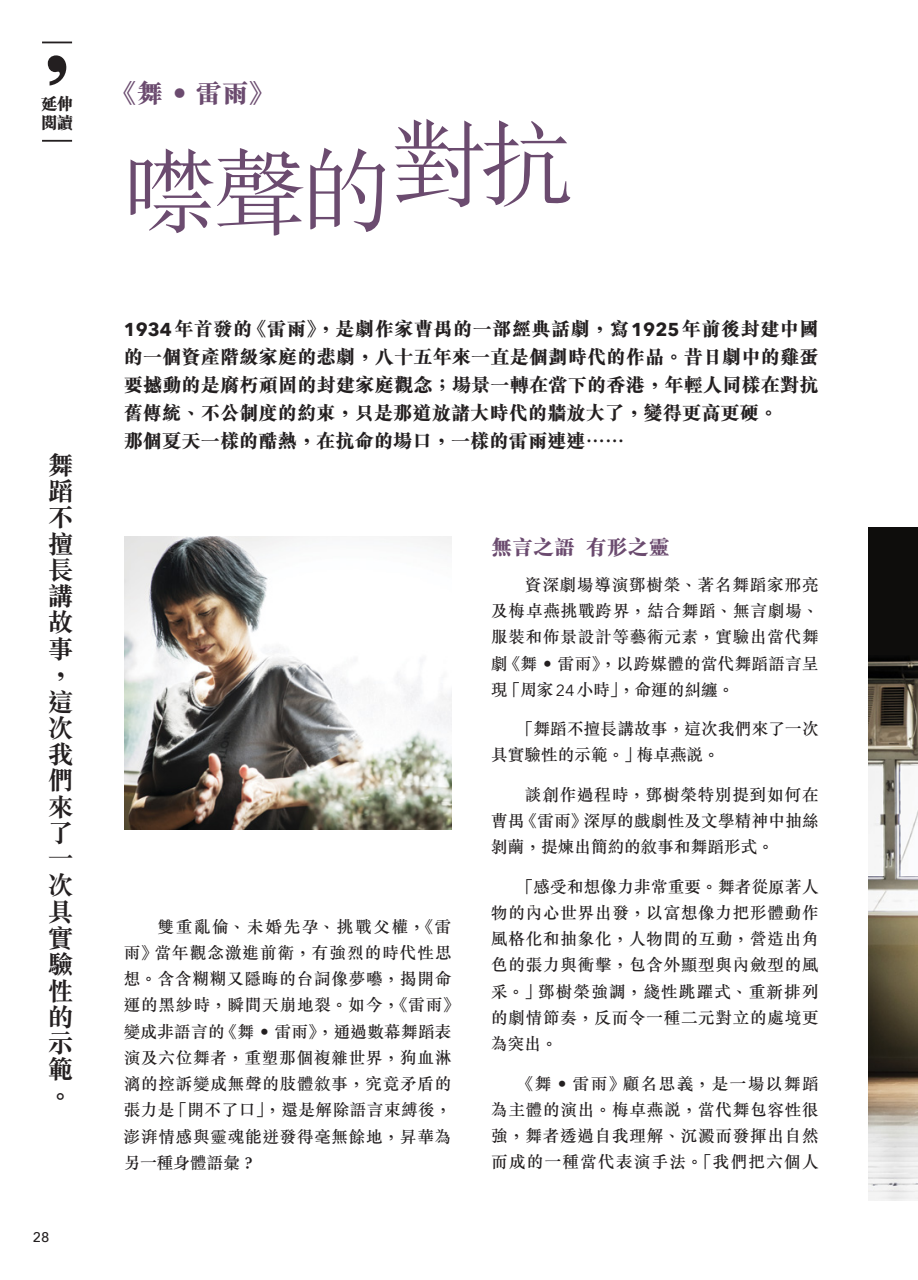
<style>
.page{position:relative;width:918px;height:1280px;background:#fff}
.page>*{position:absolute;margin:0;border:0;box-sizing:border-box;transform-origin:0 0}
.t1{font:300 94.5px "M Sung HK";color:#6b4b6f}
.t2{font:700 26.25px/26.2px "M Sung HK";color:#231f20}
.t3{font:800 26.25px "M Sung HK";color:#6b4b6f}
.t4{font:800 21px "M Sung HK";color:#6b4b6f}
.t5{font:800 19.25px/28px "M Sung HK";letter-spacing:.005em;color:#231f20}
.t6{font:800 16.97px/19.2px "M Sung HK";color:#231f20}
.t7{font:500 16.62px/26.2px "M Sung HK";letter-spacing:.04em;color:#231f20;text-align:justify}
.t8{font:500 16.62px/26.2px "M Sung HK";letter-spacing:.01em;color:#231f20}
.t9{font:500 14px "Avenir Next";color:#231f20}
.s1{font-family:"Avenir Next";font-weight:700;font-size:18.72px}
.s2{font-family:"Avenir Next";font-weight:400;font-size:16.1px}
</style>
<div class="page">
<hr style="left:42px;top:140px;width:30px;height:2px;background:#231f20">
<hr style="left:42px;top:42px;width:30px;height:1px;background:#231f20">
<svg style="left:48px;top:55px;width:19px;height:31px"></svg>
<img style="left:868px;top:654px;width:50px;height:546px">
<img style="left:124px;top:537px;width:327px;height:293px">
<div style="left:868px;top:527px;width:50px;height:127px;background:#0e0d0c"></div>
<p class="t6" style="left:41px;top:93px;width:34px">延伸閱讀</p>
<h2 class="t2" style="left:47px;top:451px;width:27px">舞蹈不擅長講故事，這次我們來了一次具實驗性的示範。</h2>
<p class="t9" style="left:33px;top:1225px;width:18px">28</p>
<h2 class="t3" style="left:111px;top:75px;width:166px">《舞‧雷雨》</h2>
<h1 class="t1" style="left:124px;top:126px;width:272px">噤聲的</h1>
<h1 class="t1" style="left:392px;top:99px;width:184px">對抗</h1>
<p class="t5" style="left:124px;top:314px;width:696px"><span class="s1">1934</span>年首發的《雷雨》，是劇作家曹禺的一部經典話劇，寫<span class="s1">1925</span>年前後封建中國的一個資產階級家庭的悲劇，八十五年來一直是個劃時代的作品。昔日劇中的雞蛋要撼動的是腐朽頑固的封建家庭觀念；場景一轉在當下的香港，年輕人同樣在對抗舊傳統、不公制度的約束，只是那道放諸大時代的牆放大了，變得更高更硬。<br>那個夏天一樣的酷熱，在抗命的場口，一樣的雷雨連連⋯⋯</p>
<p class="t7" style="left:124px;top:913px;width:338px;text-align:left;text-indent:34px">雙重亂倫、未婚先孕、挑戰父權，《雷雨》當年觀念激進前衛，有強烈的時代性思想。含含糊糊又隱晦的台詞像夢囈，揭開命運的黑紗時，瞬間天崩地裂。如今，《雷雨》變成非語言的《舞•雷雨》，通過數幕舞蹈表演及六位舞者，重塑那個複雜世界，狗血淋漓的控訴變成無聲的肢體敘事，究竟矛盾的張力是「開不了口」，還是解除語言束縛後，澎湃情感與靈魂能迸發得毫無餘地，昇華為另一種身體語彙？</p>
<p class="t4" style="left:491px;top:533px;width:180px">無言之語有形之靈</p>
<p class="t7" style="left:491px;top:571px;width:329px;text-indent:34px">資深劇場導演鄧樹榮、著名舞蹈家邢亮及梅卓燕挑戰跨界，結合舞蹈、無言劇場、服裝和佈景設計等藝術元素，實驗出當代舞劇《舞•雷雨》，以跨媒體的當代舞蹈語言呈現「周家<span class="s2">24</span>小時」，命運的糾纏。</p>
<p class="t8" style="left:491px;top:715px;width:329px;text-indent:25px">「舞蹈不擅長講故事，這次我們來了一次具實驗性的示範。」梅卓燕說。</p>
<p class="t7" style="left:491px;top:781px;width:329px;text-indent:34px">談創作過程時，鄧樹榮特別提到如何在曹禺《雷雨》深厚的戲劇性及文學精神中抽絲剝繭，提煉出簡約的敘事和舞蹈形式。</p>
<p class="t7" style="left:491px;top:873px;width:329px;text-indent:25px">「感受和想像力非常重要。舞者從原著人物的內心世界出發，以富想像力把形體動作風格化和抽象化，人物間的互動，營造出角色的張力與衝擊，包含外顯型與內斂型的風采。」鄧樹榮強調，綫性跳躍式、重新排列的劇情節奏，反而令一種二元對立的處境更為突出。</p>
<p class="t7" style="left:491px;top:1070px;width:329px;text-indent:25px">《舞•雷雨》顧名思義，是一場以舞蹈為主體的演出。梅卓燕說，當代舞包容性很強，舞者透過自我理解、沉澱而發揮出自然而成的一種當代表演手法。「我們把六個人</p>
</div>
